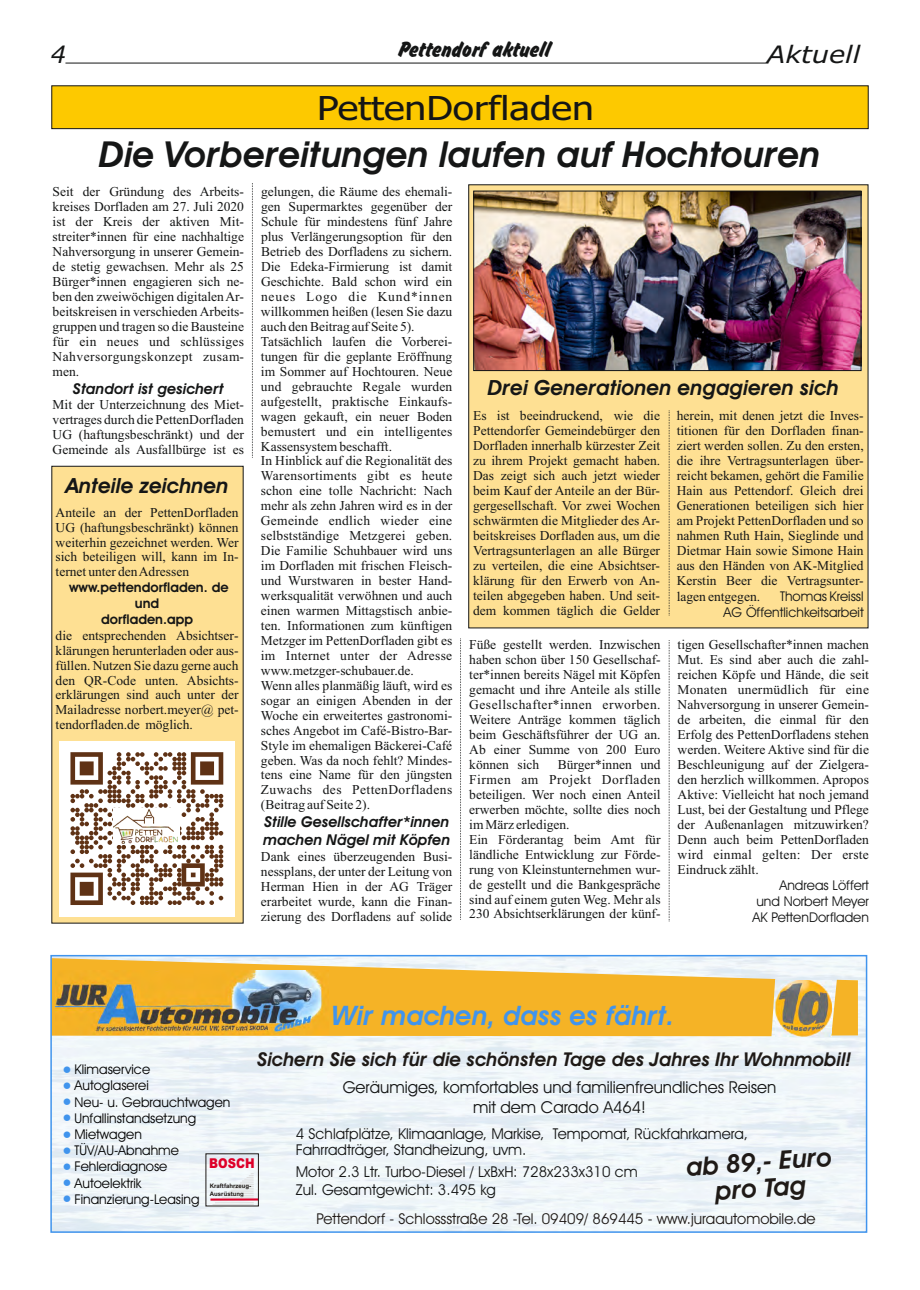
<style>
.page{position:relative;width:920px;height:1290px;background:#fff}
.page>*{position:absolute;margin:0;border:0;box-sizing:border-box;transform-origin:0 0}
.t1{font:italic 600 36px "Avant Garde IT Cby BT";color:#151616}
.t2{font:33px "Tahoma";color:#151616;scale:1.18 1}
.t3{font:italic 600 27px "Avant Garde IT Cby BT";color:#4094ed}
.t4{font:italic 600 25.5px/26.1px "Avant Garde IT Cby BT";color:#1f1a17;text-align:center}
.t5{font:24px "Okay D";color:#151616}
.t6{font:italic 24px "Verdana";color:#151616;scale:1.13 1}
.t7{font:italic 24px "Verdana";color:#151616}
.t8{font:italic 600 21px "Avant Garde IT Cby BT";color:#151616}
.t9{font:italic 600 19.05px "Avant Garde IT Cby BT";color:#1f1a17}
.t10{font:16.5px/19.8px "Avant Garde IT Cby BT";color:#151616;text-align:center}
.t11{font:15px/15.8px "Avant Garde IT Cby BT";color:#151616}
.t12{font:italic 600 15px/17.9px "Avant Garde IT Cby BT";color:#151616}
.t13{font:15px "Avant Garde IT Cby BT";color:#1f1a17}
.t14{font:13.5px/15px "Times New Roman";color:#151616;text-align:justify}
.t15{font:13.5px/16.2px "Avant Garde IT Cby BT";color:#000}
.t16{font:13.5px/16.2px "Avant Garde IT Cby BT";color:#151616;text-align:justify}
.t17{font:600 13.5px/16px "Avant Garde IT Cby BT";color:#151616;text-align:center}
.t18{font:900 13.5px "Arial";color:#de0029;scale:.85 1}
.t19{font:700 6.15px/8.1px "Arial";color:#1f1a17}
</style>
<div class="page">
<svg style="left:65px;top:62px;width:704px;height:2px"></svg>
<svg style="left:252px;top:183px;width:1px;height:275px"></svg>
<svg style="left:460px;top:639px;width:1px;height:281px"></svg>
<div style="left:52px;top:86px;width:816px;height:43px;background:#fdc900;border:1px solid #151616"></div>
<div style="left:469px;top:185px;width:399px;height:443px;background:#fee093"></div>
<img style="left:475px;top:193px;width:384px;height:176px">
<div style="left:473px;top:191px;width:388px;height:180px;border:1px solid #151616"></div>
<div style="left:51px;top:466px;width:193px;height:457px;background:#fee093"></div>
<img style="left:53px;top:958px;width:811px;height:272px">
<svg style="left:53px;top:958px;width:722px;height:78px;background:#f3bf4f"></svg>
<svg style="left:831px;top:980px;width:27px;height:55px"></svg>
<img style="left:56px;top:971px;width:272px;height:63px">
<hr style="left:224px;top:1195px;width:30px;height:1px;background:#dedede">
<hr style="left:210px;top:1198px;width:48px;height:3px;background:#de0029">
<hr style="left:215px;top:1202px;width:39px;height:1px;background:#dedede">
<hr style="left:222px;top:1197px;width:32px;height:1px;background:#dedede">
<svg style="left:227px;top:1173px;width:27px;height:21px"></svg>
<div style="left:50px;top:955px;width:817px;height:278px;border:2px solid #4094ed"></div>
<img style="left:776px;top:981px;width:55px;height:55px">
<svg style="left:669px;top:640px;width:1px;height:282px"></svg>
<div style="left:59px;top:741px;width:176px;height:175px;background:#fff"></div>
<svg style="left:70px;top:752px;width:153px;height:153px"></svg>
<div style="left:113px;top:809px;width:66px;height:36px;background:#fff"></div>
<img style="left:114px;top:810px;width:64px;height:34px">
<svg style="left:669px;top:411px;width:1px;height:204px"></svg>
<svg style="left:64px;top:1066px;width:6px;height:7px"></svg>
<svg style="left:64px;top:1082px;width:6px;height:7px"></svg>
<svg style="left:64px;top:1098px;width:6px;height:7px"></svg>
<svg style="left:64px;top:1115px;width:6px;height:6px"></svg>
<svg style="left:64px;top:1131px;width:6px;height:6px"></svg>
<svg style="left:64px;top:1147px;width:6px;height:7px"></svg>
<svg style="left:64px;top:1163px;width:6px;height:7px"></svg>
<svg style="left:64px;top:1179px;width:6px;height:7px"></svg>
<svg style="left:64px;top:1196px;width:6px;height:6px"></svg>
<h3 class="t5" style="left:398px;top:38px;width:154px">Pettendorf aktuell</h3>
<h3 class="t7" style="left:51px;top:44px;width:17px">4</h3>
<h3 class="t6" style="left:767px;top:45px;width:84px">Aktuell</h3>
<h2 class="t2" style="left:317px;top:94px;width:236px">PettenDorfladen</h2>
<h1 class="t1" style="left:99px;top:139px;width:723px">Die Vorbereitungen laufen auf Hochtouren</h1>
<p class="t14" style="left:53px;top:186px;width:193px">Seit der Gründung des Arbeits&shy;kreises Dorfladen am 27. Juli 2020 ist der Kreis der aktiven Mit&shy;streiter*innen für eine nachhaltige Nahversorgung in unserer Gemein&shy;de stetig gewachsen. Mehr als 25<br>Bürger*innen engagieren sich ne&shy;ben den zweiwöchigen digitalen Ar&shy;beitskreisen in verschieden Arbeits&shy;gruppen und tragen so die Bausteine für ein neues und schlüssiges Nahversorgungskonzept zusam&shy;men.</p>
<p class="t12" style="left:73px;top:381px;width:152px">Standort ist gesichert</p>
<p class="t14" style="left:53px;top:398px;width:193px">Mit der Unterzeichnung des Miet&shy;vertrages durch die PettenDorfladen UG (haftungsbeschränkt) und der Gemeinde als Ausfallbürge ist es</p>
<h3 class="t8" style="left:66px;top:477px;width:164px">Anteile zeichnen</h3>
<p class="t14" style="left:56px;top:506px;width:185px">Anteile an der PettenDorfladen UG (haftungsbeschränkt) können weiterhin gezeichnet werden. Wer sich beteiligen will, kann im In&shy;ternet unter den Adressen</p>
<p class="t17" style="left:69px;top:581px;width:161px">www.pettendorfladen. de und<br>dorfladen.app</p>
<p class="t14" style="left:56px;top:629px;width:185px">die entsprechenden Absichtser&shy;klärungen herunterladen oder aus&shy;füllen. Nutzen Sie dazu gerne auch den QR-Code unten. Absichts&shy;erklärungen sind auch unter der Mailadresse norbert.meyer@ pet&shy;tendorfladen.de möglich.</p>
<p class="t14" style="left:261px;top:186px;width:193px;text-align:left">gelungen, die Räume des ehemali&shy;gen Supermarktes gegenüber der<br>Schule für mindestens fünf Jahre plus Verlängerungsoption für den<br>Betrieb des Dorfladens zu sichern.<br>Die Edeka-Firmierung ist damit<br>Geschichte. Bald schon wird ein neues Logo die Kund*innen willkommen heißen (lesen Sie dazu auch den Beitrag auf Seite 5).<br>Tatsächlich laufen die Vorberei&shy;tungen für die geplante Eröffnung im Sommer auf Hochtouren. Neue und gebrauchte Regale wurden aufgestellt, praktische Einkaufs&shy;wagen gekauft, ein neuer Boden bemustert und ein intelligentes<br>Kassensystem beschafft.<br>In Hinblick auf die Regionalität des<br>Warensortiments gibt es heute schon eine tolle Nachricht: Nach mehr als zehn Jahren wird es in der<br>Gemeinde endlich wieder eine selbstständige Metzgerei geben.<br>Die Familie Schuhbauer wird uns im Dorfladen mit frischen Fleisch&shy;und Wurstwaren in bester Hand&shy;werksqualität verwöhnen und auch einen warmen Mittagstisch anbie&shy;ten. Informationen zum künftigen<br>Metzger im PettenDorfladen gibt es im Internet unter der Adresse www.metzger-schubauer.de.<br>Wenn alles planmäßig läuft, wird es sogar an einigen Abenden in der<br>Woche ein erweitertes gastronomi&shy;sches Angebot im Café-Bistro-Bar-<br>Style im ehemaligen Bäckerei-Café geben. Was da noch fehlt? Mindes&shy;tens eine Name für den jüngsten<br>Zuwachs des PettenDorfladens (Beitrag auf Seite 2).</p>
<p class="t12" style="left:263px;top:814px;width:188px">Stille Gesellschafter*innen machen Nägel mit Köpfen</p>
<p class="t14" style="left:261px;top:850px;width:193px">Dank eines überzeugenden Busi&shy;nessplans, der unter der Leitung von Herman Hien in der AG Träger erarbeitet wurde, kann die Finan&shy;zierung des Dorfladens auf solide</p>
<h3 class="t8" style="left:488px;top:379px;width:352px">Drei Generationen engagieren sich</h3>
<p class="t14" style="left:473px;top:410px;width:189px">Es ist beeindruckend, wie die Pettendorfer Gemeindebürger den Dorfladen innerhalb kürzester Zeit zu ihrem Projekt gemacht haben.<br>Das zeigt sich auch jetzt wieder beim Kauf der Anteile an der Bür&shy;gergesellschaft. Vor zwei Wochen schwärmten die Mitglieder des Ar&shy;beitskreises Dorfladen aus, um die Vertragsunterlagen an alle Bürger zu verteilen, die eine Absichtser&shy;klärung für den Erwerb von An&shy;teilen abgegeben haben. Und seit&shy;dem kommen täglich die Gelder</p>
<p class="t14" style="left:677px;top:410px;width:188px">herein, mit denen jetzt die Inves&shy;titionen für den Dorfladen finan&shy;ziert werden sollen. Zu den ersten, die ihre Vertragsunterlagen über&shy;reicht bekamen, gehört die Familie Hain aus Pettendorf. Gleich drei Generationen beteiligen sich hier am Projekt PettenDorfladen und so nahmen Ruth Hain, Sieglinde und Dietmar Hain sowie Simone Hain aus den Händen von AK-Mitglied Kerstin Beer die Vertragsunter&shy;lagen entgegen.</p>
<p class="t16" style="left:723px;top:589px;width:142px;text-align:right">Thomas Kreissl<br>AG Öffentlichkeitsarbeit</p>
<p class="t14" style="left:469px;top:639px;width:193px">Füße gestellt werden. Inzwischen haben schon über 150 Gesellschaf&shy;ter*innen bereits Nägel mit Köpfen gemacht und ihre Anteile als stille Gesellschafter*innen erworben.<br>Weitere Anträge kommen täglich beim Geschäftsführer der UG an.<br>Ab einer Summe von 200 Euro können sich</p>
<p class="t14" style="left:469px;top:758px;width:193px;text-align:left;text-indent:89px">Bürger*innen und<br>Firmen am Projekt Dorfladen beteiligen. Wer noch einen Anteil erwerben möchte, sollte dies noch im März erledigen.<br>Ein Förderantag beim Amt für ländliche Entwicklung zur Förde&shy;rung von Kleinstunternehmen wur&shy;de gestellt und die Bankgespräche sind auf einem guten Weg. Mehr als<br>230 Absichtserklärungen der künf-</p>
<p class="t14" style="left:678px;top:639px;width:193px">tigen Gesellschafter*innen machen Mut. Es sind aber auch die zahl&shy;reichen Köpfe und Hände, die seit Monaten unermüdlich für eine Nahversorgung in unserer Gemein&shy;de arbeiten, die einmal für den Erfolg des PettenDorfladens stehen werden. Weitere Aktive sind für die Beschleunigung auf der Zielgera&shy;den herzlich willkommen. Apropos Aktive: Vielleicht hat noch jemand Lust, bei der Gestaltung und Pflege der Außenanlagen mitzuwirken?<br>Denn auch beim PettenDorfladen wird einmal gelten: Der erste Eindruck zählt.</p>
<p class="t16" style="left:752px;top:878px;width:118px;text-indent:27px">Andreas Löffert und Norbert Meyer AK PettenDorfladen</p>
<h3 class="t3" style="left:332px;top:1004px;width:344px">Wir machen, dass es fährt.</h3>
<h3 class="t9" style="left:257px;top:1052px;width:596px">Sichern Sie sich für die schönsten Tage des Jahres Ihr Wohnmobil!</h3>
<p class="t15" style="left:74px;top:1063px;width:157px">Klimaservice<br>Autoglaserei<br>Neu- u. Gebrauchtwagen<br>Unfallinstandsetzung<br>Mietwagen<br>TÜV/AU-Abnahme<br>Fehlerdiagnose<br>Autoelektrik<br>Finanzierung-Leasing</p>
<p class="t10" style="left:343px;top:1079px;width:435px">Geräumiges, komfortables und familienfreundliches Reisen mit dem Carado A464!</p>
<p class="t11" style="left:296px;top:1127px;width:454px">4 Schlafplätze, Klimaanlage, Markise, Tempomat, Rückfahrkamera,<br>Fahrradträger, Standheizung, uvm.</p>
<p class="t11" style="left:296px;top:1163px;width:343px;line-height:18px">Motor 2.3 Ltr. Turbo-Diesel / LxBxH: 728x233x310 cm<br>Zul. Gesamtgewicht: 3.495 kg</p>
<h3 class="t4" style="left:685px;top:1156px;width:148px;rotate:-4deg">ab 89,- Euro pro Tag</h3>
<p class="t18" style="left:209px;top:1158px;width:55px">BOSCH</p>
<p class="t19" style="left:210px;top:1182px;width:43px">Kraftfahrzeug-<br>Ausrüstung</p>
<p class="t13" style="left:317px;top:1213px;width:500px">Pettendorf - Schlossstraße 28 -Tel. 09409/ 869445 - www.juraautomobile.de</p>
</div>
